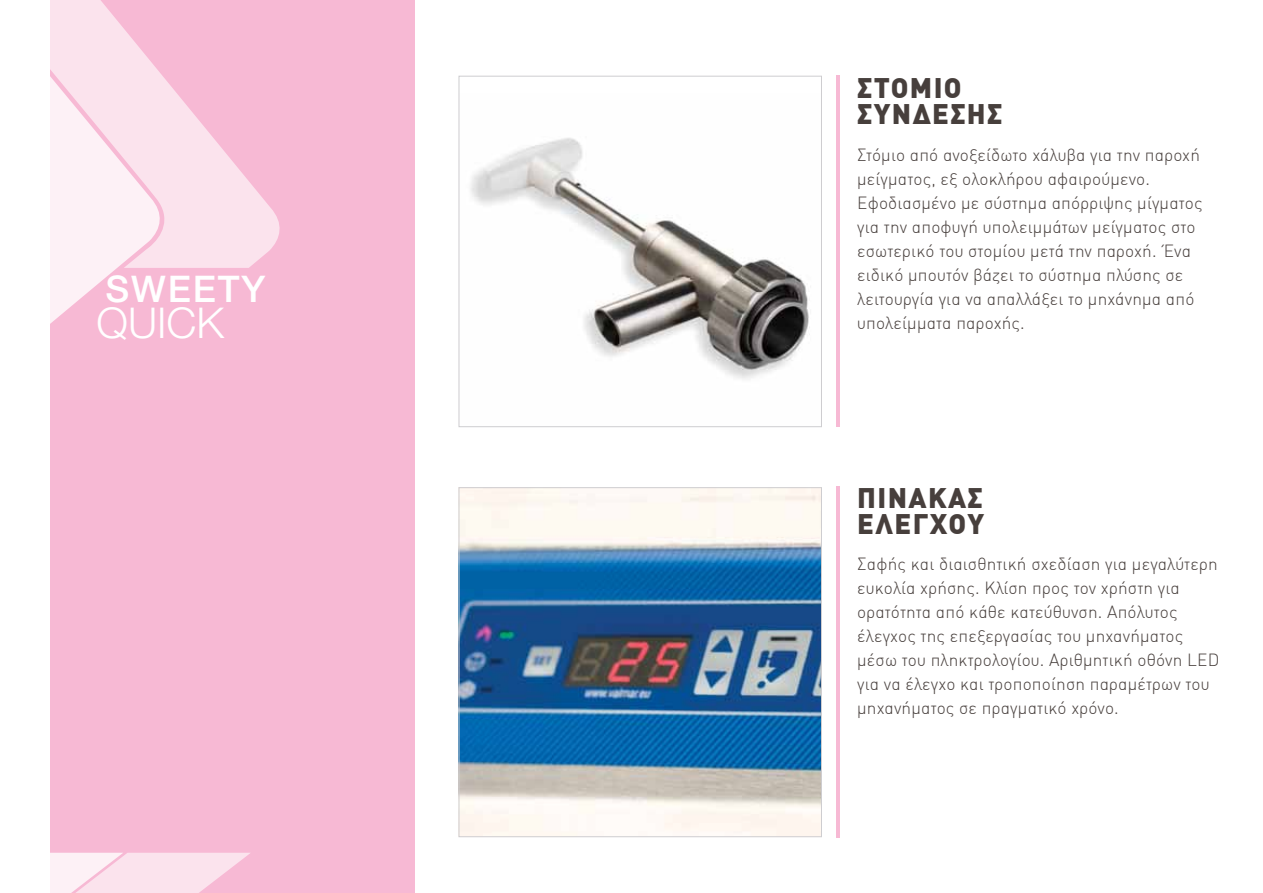
<style>
.page{position:relative;width:1263px;height:893px;background:#fff}
.page>*{position:absolute;margin:0;border:0;box-sizing:border-box;transform-origin:0 0}
.t1{font:300 42.45px "Helvetica Neue LT Pro";color:#fff}
.t2{font:500 36.75px "Helvetica Neue LT Pro";letter-spacing:.05em;color:#fff}
.t3{font:27.75px/25.5px "DIN Greek Black Alternate";letter-spacing:.05em;color:#473f3c}
.t4{font:17.25px/24px "DIN Greek Light Alternate";letter-spacing:.01em;color:#473f3c}
</style>
<div class="page">
<hr style="left:836px;top:76px;width:4px;height:351px;background:#f7b9d4">
<hr style="left:836px;top:487px;width:4px;height:351px;background:#f7b9d4">
<img style="left:461px;top:489px;width:359px;height:346px">
<div style="left:459px;top:487px;width:363px;height:350px;border:1px solid #cecdd0"></div>
<img style="left:470px;top:138px;width:340px;height:241px">
<div style="left:459px;top:76px;width:363px;height:351px;border:1px solid #cecdd0"></div>
<div style="left:51px;top:0;width:364px;height:893px;background:#f7b9d4"></div>
<svg style="left:50px;top:853px;width:200px;height:40px"></svg>
<svg style="left:50px;top:268px;width:67px;height:200px"></svg>
<svg style="left:50px;top:0;width:230px;height:268px"></svg>
<h2 class="t2" style="left:105px;top:267px;width:161px">SWEETY</h2>
<h1 class="t1" style="left:97px;top:297px;width:129px">QUICK</h1>
<h3 class="t3" style="left:857px;top:75px;width:146px">ΣΤΟΜΙΟ<br>ΣΥΝΔΕΣΗΣ</h3>
<p class="t4" style="left:857px;top:143px;width:347px">Στόμιο από ανοξείδωτο χάλυβα για την παροχή μείγματος, εξ ολοκλήρου αφαιρούμενο.<br>Εφοδιασμένο με σύστημα απόρριψης μίγματος για την αποφυγή υπολειμμάτων μείγματος στο εσωτερικό του στομίου μετά την παροχή. Ένα ειδικό μπουτόν βάζει το σύστημα πλύσης σε λειτουργία για να απαλλάξει το μηχάνημα από υπολείμματα παροχής.</p>
<h3 class="t3" style="left:857px;top:485px;width:129px">ΠΙΝΑΚΑΣ<br>ΕΛΕΓΧΟΥ</h3>
<p class="t4" style="left:857px;top:552px;width:364px">Σαφής και διαισθητική σχεδίαση για μεγαλύτερη ευκολία χρήσης. Κλίση προς τον χρήστη για ορατότητα από κάθε κατεύθυνση. Απόλυτος έλεγχος της επεξεργασίας του μηχανήματος μέσω του πληκτρολογίου. Αριθμητική οθόνη LED για να έλεγχο και τροποποίηση παραμέτρων του μηχανήματος σε πραγματικό χρόνο.</p>
</div>
